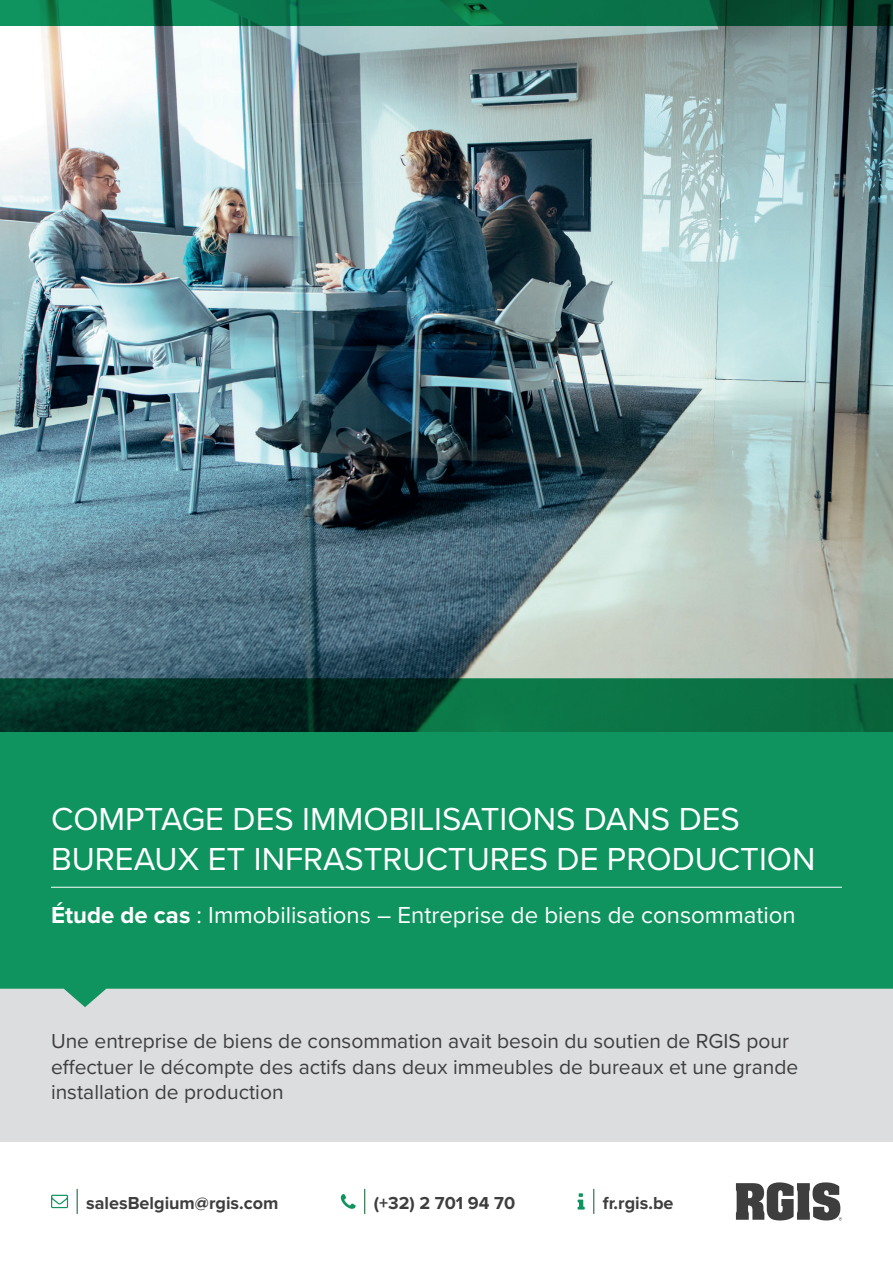
<style>
.page{position:relative;width:893px;height:1263px;background:#fff}
.page>*{position:absolute;margin:0;border:0;box-sizing:border-box;transform-origin:0 0}
.t1{font:33px/39.6px "Proxima Nova";color:#fff}
.t2{font:24px "Proxima Nova";color:#fff}
.t3{font:21px/25.5px "Proxima Nova";color:#3e3e3f}
.t4{font:700 18px "Proxima Nova";color:#3e3e3f}
.s1{font-weight:700}
</style>
<div class="page">
<svg style="left:593px;top:1189px;width:1px;height:24px"></svg>
<svg style="left:578px;top:1193px;width:7px;height:16px"></svg>
<svg style="left:77px;top:1189px;width:1px;height:24px"></svg>
<svg style="left:51px;top:1195px;width:17px;height:13px"></svg>
<svg style="left:364px;top:1189px;width:1px;height:24px"></svg>
<svg style="left:341px;top:1194px;width:15px;height:15px"></svg>
<svg style="left:736px;top:1182px;width:106px;height:38px"></svg>
<div style="left:0;top:989px;width:893px;height:153px;background:#dcdddf"></div>
<svg style="left:0;top:731px;width:893px;height:276px;background:#1d9867"></svg>
<hr style="left:51px;top:887px;width:791px;height:1px;background:#fff">
<img style="left:0;top:26px;width:893px;height:705px">
<svg style="left:0;top:0;width:893px;height:26px;background:#0a7048"></svg>
<h1 class="t1" style="left:51px;top:798px;width:766px">COMPTAGE DES IMMOBILISATIONS DANS DES<br>BUREAUX ET INFRASTRUCTURES DE PRODUCTION</h1>
<p class="t2" style="left:51px;top:897px;width:746px"><span class="s1">Étude de cas</span> : Immobilisations – Entreprise de biens de consommation</p>
<p class="t3" style="left:51px;top:1027px;width:749px">Une entreprise de biens de consommation avait besoin du soutien de RGIS pour effectuer le décompte des actifs dans deux immeubles de bureaux et une grande installation de production</p>
<p class="t4" style="left:86px;top:1192px;width:194px">salesBelgium@rgis.com</p>
<p class="t4" style="left:374px;top:1192px;width:143px">(+32) 2 701 94 70</p>
<p class="t4" style="left:603px;top:1192px;width:72px">fr.rgis.be</p>
</div>
